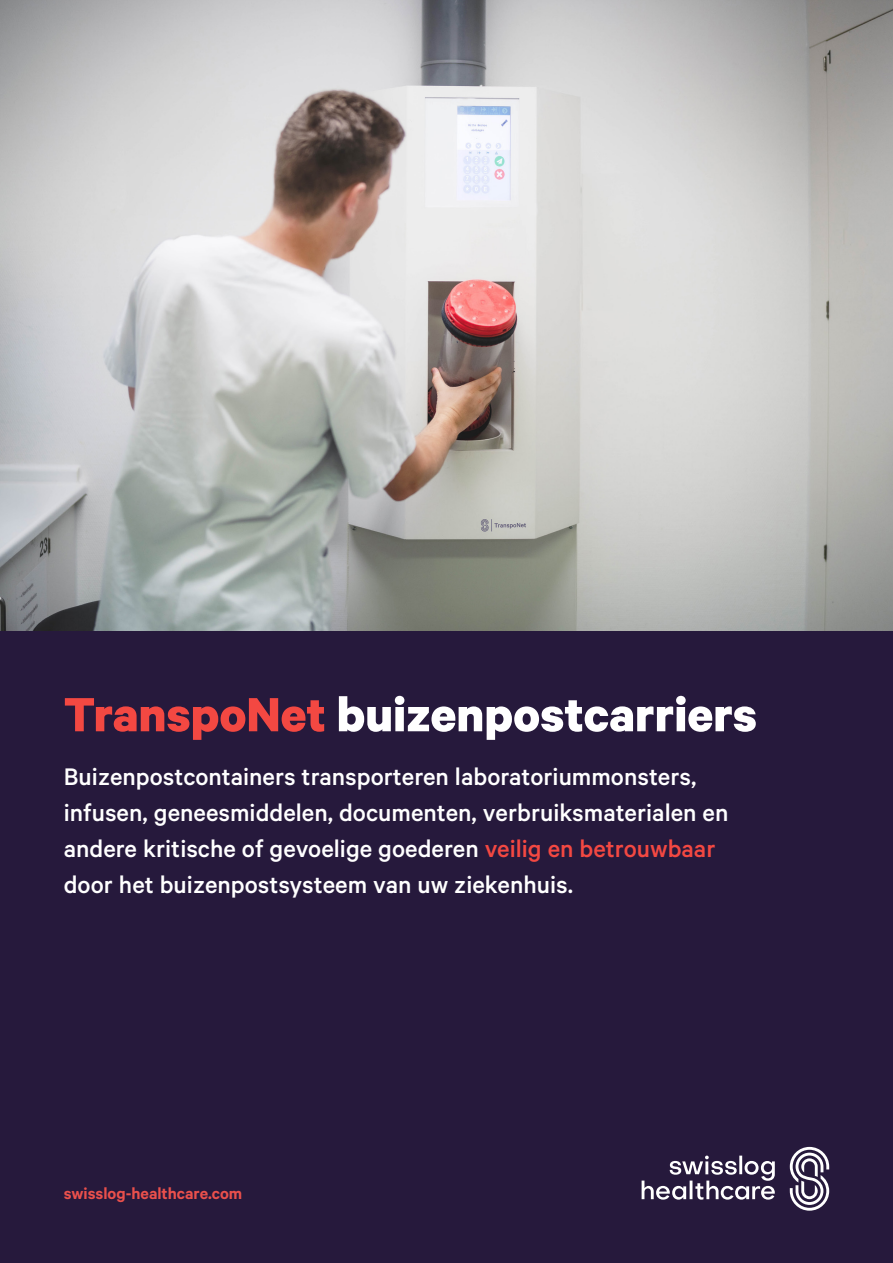
<style>
.page{position:relative;width:893px;height:1263px;background:#fff}
.page>*{position:absolute;margin:0;border:0;box-sizing:border-box;transform-origin:0 0}
._01_SL_ED_Headline_1_white_36_42pt{font:700 54px "Calibre";color:#fff}
._01_SL_ED_Headline_3_small_purple_18_18pt{font:500 27px/36px "Calibre";color:#fff}
.t1{font:600 18px "Calibre";color:#ea504c}
.s1{color:#f34842}
</style>
<div class="page">
<div style="left:0;top:631px;width:893px;height:632px;background:#26193c"></div>
<svg style="left:642px;top:1155px;width:133px;height:44px"></svg>
<svg style="left:790px;top:1147px;width:39px;height:64px"></svg>
<img style="left:0;top:0;width:893px;height:631px">
<p class="_01_SL_ED_Headline_1_white_36_42pt" style="left:64px;top:681px;width:695px"><span class="s1">TranspoNet</span> buizenpostcarriers</p>
<p class="_01_SL_ED_Headline_3_small_purple_18_18pt" style="left:64px;top:758px;width:666px">Buizenpostcontainers transporteren laboratoriummonsters, infusen, geneesmiddelen, documenten, verbruiksmaterialen en andere kritische of gevoelige goederen <span class="s1">veilig en betrouwbaar </span>door het buizenpostsysteem van uw ziekenhuis.</p>
<p class="t1" style="left:64px;top:1183px;width:180px">swisslog-healthcare.com</p>
</div>
